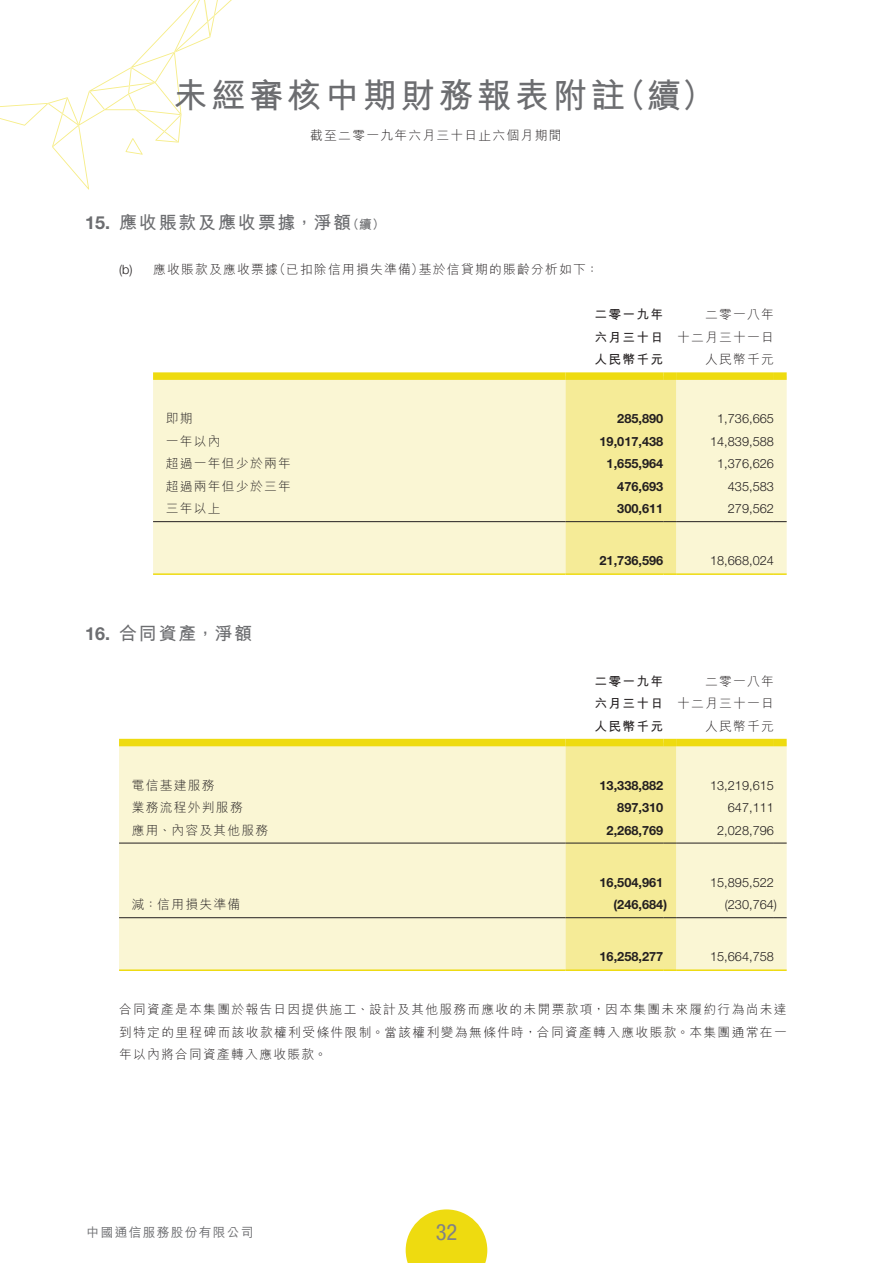
<style>
.page{position:relative;width:893px;height:1263px;background:#fff}
.page>*{position:absolute;margin:0;border:0;box-sizing:border-box;transform-origin:0 0}
.t1{font:700 34.5px "M Hei HK";letter-spacing:.1em;color:#6c6d70}
.t2{font:condensed 22.5px "Helvetica Neue LT Std";color:#808285}
.t3{font:700 18px "M Hei HK";letter-spacing:.1em;color:#6c6d70}
.t4{font:300 12.75px/22.5px "M Hei HK";letter-spacing:.1em;color:#231f20;text-align:justify}
.t5{font:300 12.75px "Helvetica Neue LT Std";color:#231f20}
.t6{font:700 12.75px "Helvetica Neue LT Std";color:#231f20}
.t7{font:500 12.75px "M Hei HK";letter-spacing:.1em;color:#6c6d70}
.t8{font:700 12.75px "M Hei HK";letter-spacing:.1em;color:#231f20}
.s1{font-family:"Helvetica Neue LT Std"}
.s2{font-size:12.75px}
.s3{font-weight:700}
</style>
<div class="page">
<svg style="left:406px;top:1209px;width:81px;height:54px"></svg>
<div style="left:153px;top:380px;width:634px;height:193px;background:#faf6d4"></div>
<div style="left:153px;top:372px;width:413px;height:8px;background:#eedb10"></div>
<div style="left:566px;top:372px;width:97px;height:8px;background:#eedb10"></div>
<div style="left:663px;top:372px;width:13px;height:8px;background:#eedb10"></div>
<div style="left:676px;top:372px;width:98px;height:8px;background:#eedb10"></div>
<div style="left:774px;top:372px;width:13px;height:8px;background:#eedb10"></div>
<hr style="left:153px;top:573px;width:413px;height:2px;background:#eedb10">
<hr style="left:676px;top:573px;width:98px;height:2px;background:#eedb10">
<svg style="left:774px;top:573px;width:13px;height:2px"></svg>
<hr style="left:153px;top:521px;width:413px;height:1px;background:#231f20">
<div style="left:566px;top:376px;width:110px;height:199px;background:#f5eb97"></div>
<hr style="left:676px;top:521px;width:98px;height:1px;background:#231f20">
<svg style="left:774px;top:521px;width:13px;height:1px"></svg>
<div style="left:119px;top:746px;width:668px;height:223px;background:#faf6d4"></div>
<div style="left:119px;top:739px;width:447px;height:7px;background:#eedb10"></div>
<div style="left:566px;top:739px;width:97px;height:7px;background:#eedb10"></div>
<div style="left:663px;top:739px;width:13px;height:7px;background:#eedb10"></div>
<div style="left:676px;top:739px;width:98px;height:7px;background:#eedb10"></div>
<div style="left:774px;top:739px;width:13px;height:7px;background:#eedb10"></div>
<hr style="left:119px;top:969px;width:447px;height:2px;background:#eedb10">
<hr style="left:676px;top:969px;width:98px;height:2px;background:#eedb10">
<svg style="left:774px;top:969px;width:13px;height:2px"></svg>
<hr style="left:119px;top:843px;width:447px;height:1px;background:#231f20">
<hr style="left:676px;top:843px;width:98px;height:1px;background:#231f20">
<svg style="left:774px;top:843px;width:13px;height:1px"></svg>
<hr style="left:119px;top:917px;width:447px;height:1px;background:#231f20">
<div style="left:566px;top:742px;width:110px;height:229px;background:#f5eb97"></div>
<hr style="left:676px;top:917px;width:98px;height:1px;background:#231f20">
<svg style="left:774px;top:917px;width:13px;height:1px"></svg>
<svg style="left:0;top:0;width:232px;height:190px"></svg>
<h1 class="t1" style="left:173px;top:70px;width:544px">未經審核中期財務報表附註（續）</h1>
<p class="t4" style="left:310px;top:124px;width:253px">截至二零一九年六月三十日止六個月期間</p>
<h3 class="t3" style="left:85px;top:209px;width:301px"><span class="s1">15.</span> 應收賬款及應收票據，淨額<span class="s2">（續）</span></h3>
<p class="t4" style="left:119px;top:258px;width:481px"><span class="s1">(b)</span> 應收賬款及應收票據（已扣除信用損失準備）基於信貸期的賬齡分析如下：</p>
<p class="t4" style="left:594px;top:303px;width:181px;text-indent:111px">二零一八年<span class="s3">六月三十日</span> 十二月三十一日<span class="s3">人民幣千元</span></p>
<p class="t8" style="left:594px;top:305px;width:70px">二零一九年</p>
<p class="t4" style="left:705px;top:348px;width:70px">人民幣千元</p>
<p class="t4" style="left:166px;top:407px;width:28px">即期</p>
<p class="t6" style="left:617px;top:411px;width:48px">285,890</p>
<p class="t5" style="left:717px;top:411px;width:58px">1,736,665</p>
<p class="t4" style="left:166px;top:430px;width:56px">一年以內</p>
<p class="t6" style="left:600px;top:433px;width:65px">19,017,438</p>
<p class="t5" style="left:710px;top:433px;width:65px">14,839,588</p>
<p class="t4" style="left:166px;top:452px;width:126px">超過一年但少於兩年</p>
<p class="t6" style="left:607px;top:456px;width:58px">1,655,964</p>
<p class="t5" style="left:717px;top:456px;width:58px">1,376,626</p>
<p class="t4" style="left:166px;top:475px;width:126px">超過兩年但少於三年</p>
<p class="t6" style="left:617px;top:478px;width:48px">476,693</p>
<p class="t5" style="left:728px;top:478px;width:48px">435,583</p>
<p class="t4" style="left:166px;top:497px;width:56px">三年以上</p>
<p class="t6" style="left:617px;top:501px;width:48px">300,611</p>
<p class="t5" style="left:728px;top:501px;width:48px">279,562</p>
<h3 class="t3" style="left:85px;top:620px;width:169px"><span class="s1">16.</span> 合同資產，淨額</h3>
<p class="t6" style="left:600px;top:553px;width:65px">21,736,596</p>
<p class="t5" style="left:710px;top:553px;width:65px">18,668,024</p>
<p class="t4" style="left:594px;top:670px;width:181px;text-indent:111px">二零一八年<span class="s3">六月三十日</span> 十二月三十一日<span class="s3">人民幣千元</span></p>
<p class="t8" style="left:594px;top:672px;width:70px">二零一九年</p>
<p class="t4" style="left:705px;top:715px;width:70px">人民幣千元</p>
<p class="t4" style="left:132px;top:773px;width:84px">電信基建服務</p>
<p class="t6" style="left:600px;top:777px;width:65px">13,338,882</p>
<p class="t5" style="left:710px;top:777px;width:65px">13,219,615</p>
<p class="t4" style="left:132px;top:796px;width:112px">業務流程外判服務</p>
<p class="t6" style="left:617px;top:800px;width:48px">897,310</p>
<p class="t5" style="left:728px;top:800px;width:48px">647,111</p>
<p class="t4" style="left:132px;top:819px;width:138px">應用、內容及其他服務</p>
<p class="t6" style="left:607px;top:822px;width:58px">2,268,769</p>
<p class="t5" style="left:717px;top:822px;width:58px">2,028,796</p>
<p class="t6" style="left:600px;top:874px;width:65px">16,504,961</p>
<p class="t5" style="left:710px;top:874px;width:65px">15,895,522</p>
<p class="t4" style="left:132px;top:893px;width:110px">減：信用損失準備</p>
<p class="t6" style="left:613px;top:897px;width:55px">(246,684)</p>
<p class="t5" style="left:725px;top:897px;width:54px">(230,764)</p>
<p class="t6" style="left:600px;top:949px;width:65px">16,258,277</p>
<p class="t5" style="left:710px;top:949px;width:65px">15,664,758</p>
<p class="t4" style="left:119px;top:998px;width:669px">合同資產是本集團於報告日因提供施工、設計及其他服務而應收的未開票款項，因本集團未來履約行為尚未達到特定的里程碑而該收款權利受條件限制。當該權利變為無條件時，合同資產轉入應收賬款。本集團通常在一年以內將合同資產轉入應收賬款。</p>
<p class="t7" style="left:87px;top:1222px;width:169px">中國通信服務股份有限公司</p>
<h2 class="t2" style="left:436px;top:1219px;width:23px">32</h2>
</div>
